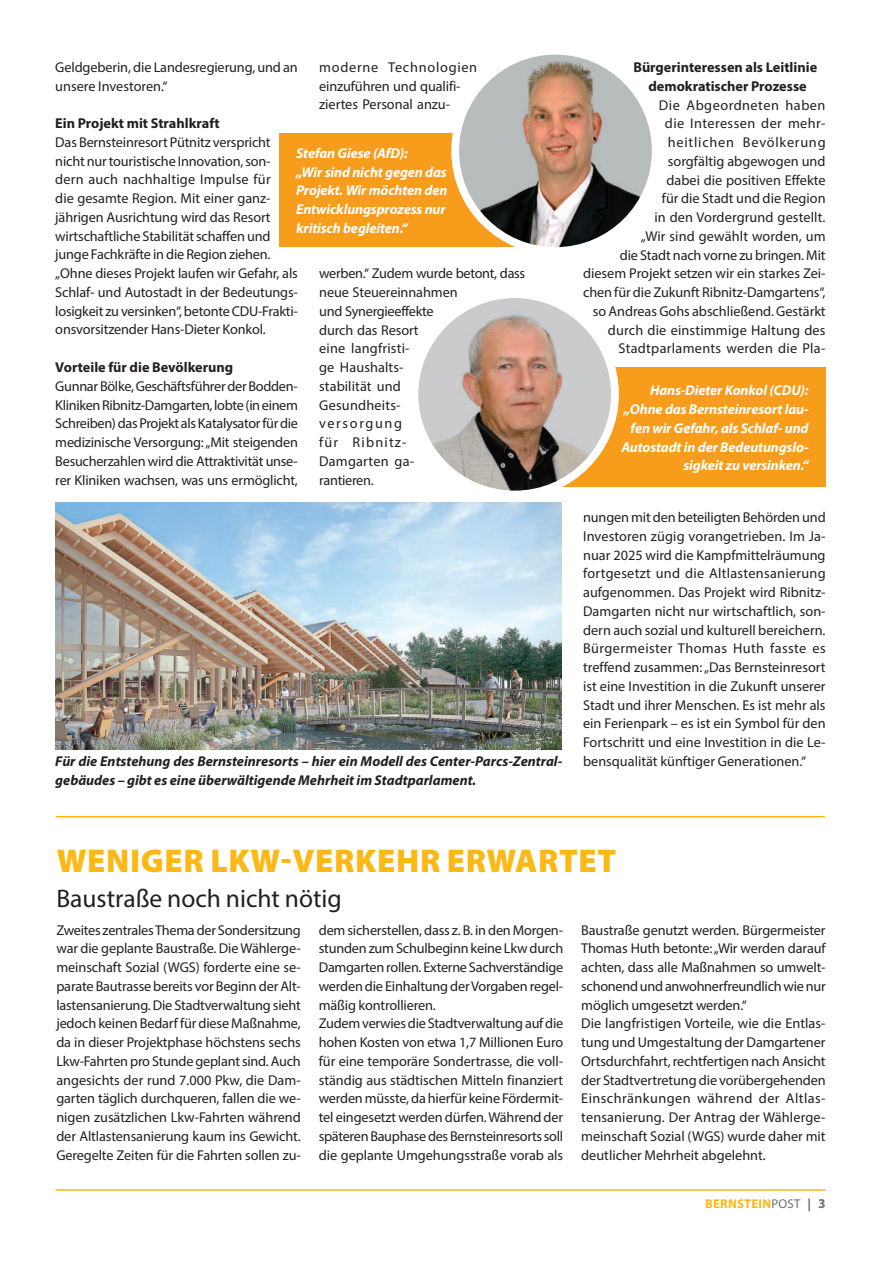
<style>
.page{position:relative;width:881px;height:1263px;background:#fff}
.page>*{position:absolute;margin:0;border:0;box-sizing:border-box;transform-origin:0 0}
.t1{font:900 33px "Myriad Pro";letter-spacing:.02em;color:#fcb814}
.t2{font:25.5px "Myriad Pro";color:#231f20}
.t3{font:14.25px/18.8px "Myriad Pro";letter-spacing:-.01em;color:#231f20}
.t4{font:italic 700 14.25px/18.8px "Myriad Pro";letter-spacing:-.01em;color:#fff}
.t5{font:italic 700 14.25px/18.8px "Myriad Pro";color:#231f20}
.t6{font:700 14.25px/18.8px "Myriad Pro";color:#231f20;text-align:center}
.t7{font:700 12.75px "Myriad Pro";letter-spacing:.02em;color:#fcb814}
.s1{font-weight:400;color:#6d6e71}
.s2{color:#6d6e71}
.s3{font-size:13.5px;color:#6d6e71}
</style>
<div class="page">
<hr style="left:55px;top:1189px;width:770px;height:2px;background:#fcb814">
<div style="left:279px;top:134px;width:242px;height:113px;background:#f89c1c"></div>
<img style="left:456px;top:56px;width:194px;height:191px">
<div style="left:451px;top:47px;width:208px;height:208px;border:8px solid #fff;border-radius:50%"></div>
<hr style="left:56px;top:816px;width:768px;height:1px;background:#fcb814">
<img style="left:55px;top:502px;width:506px;height:247px">
<div style="left:548px;top:368px;width:277px;height:119px;background:#f89c1c"></div>
<img style="left:414px;top:294px;width:200px;height:200px;border-radius:100px">
<div style="left:410px;top:290px;width:208px;height:208px;border:8px solid #fff;border-radius:50%"></div>
<p class="t3" style="left:55px;top:58px;width:244px">Geldgeberin, die Landesregierung, und an unsere Investoren.“</p>
<p class="t6" style="left:55px;top:115px;width:166px">Ein Projekt mit Strahlkraft</p>
<p class="t3" style="left:55px;top:133px;width:244px">Das Bernsteinresort Pütnitz verspricht nicht nur touristische Innovation, son&shy;dern auch nachhaltige Impulse für<br>die gesamte Region. Mit einer ganz&shy;jährigen Ausrichtung wird das Resort wirtschaftliche Stabilität schaffen und junge Fachkräfte in die Region ziehen. „Ohne dieses Projekt laufen wir Gefahr, als Schlaf- und Autostadt in der Bedeutungs&shy;losigkeit zu versinken“, betonte CDU-Frakti&shy;onsvorsitzender Hans-Dieter Konkol.</p>
<p class="t6" style="left:55px;top:358px;width:179px">Vorteile für die Bevölkerung</p>
<p class="t3" style="left:55px;top:377px;width:244px;text-align:justify">Gunnar Bölke, Geschäftsführer der Bodden-Kliniken Ribnitz-Damgarten, lobte (in einem Schreiben) das Projekt als Katalysator für die medizinische Versorgung: „Mit steigenden Besucherzahlen wird die Attraktivität unse&shy;rer Kliniken wachsen, was uns ermöglicht,</p>
<p class="t3" style="left:319px;top:59px;width:159px">moderne Technologien einzuführen und qualifi&shy;ziertes Personal anzu-</p>
<p class="t4" style="left:296px;top:145px;width:153px">Stefan Giese (AfD):<br>„Wir sind nicht gegen das<br>Projekt. Wir möchten den<br>Entwicklungsprozess nur kritisch begleiten.“</p>
<p class="t3" style="left:319px;top:265px;width:207px">werben.“ Zudem wurde betont, dass neue Steuereinnahmen<br>und Synergieeffekte<br>durch das Resort<br>eine langfristi-<br>ge Haushalts-<br>stabilität und<br>Gesundheits-<br>versorgung<br>für Ribnitz-<br>Damgarten ga-<br>rantieren.</p>
<p class="t5" style="left:55px;top:753px;width:508px">Für die Entstehung des Bernsteinresorts – hier ein Modell des Center-Parcs-Zentral&shy;gebäudes – gibt es eine überwältigende Mehrheit im Stadtparlament.</p>
<p class="t6" style="left:633px;top:58px;width:185px">Bürgerinteressen als Leitlinie demokratischer Prozesse</p>
<p class="t3" style="left:583px;top:96px;width:244px;text-align:right">Die Abgeordneten haben<br>die Interessen der mehr-<br>heitlichen Bevölkerung<br>sorgfältig abgewogen und<br>dabei die positiven Effekte<br>für die Stadt und die Region<br>in den Vordergrund gestellt.<br>„Wir sind gewählt worden, um<br>die Stadt nach vorne zu bringen. Mit diesem Projekt setzen wir ein starkes Zei&shy;chen für die Zukunft Ribnitz-Damgartens“, so Andreas Gohs abschließend. Gestärkt durch die einstimmige Haltung des<br>Stadtparlaments werden die Pla-</p>
<p class="t4" style="left:621px;top:382px;width:189px;text-align:right">Hans-Dieter Konkol (CDU): „Ohne das Bernsteinresort lau&shy;fen wir Gefahr, als Schlaf- und<br>Autostadt in der Bedeutungslo&shy;sigkeit zu versinken.“</p>
<p class="t3" style="left:583px;top:509px;width:244px;text-align:justify">nungen mit den beteiligten Behörden und Investoren zügig vorangetrieben. Im Ja&shy;nuar 2025 wird die Kampfmittelräumung fortgesetzt und die Altlastensanierung aufgenommen. Das Projekt wird Ribnitz-Damgarten nicht nur wirtschaftlich, son&shy;dern auch sozial und kulturell bereichern.<br>Bürgermeister Thomas Huth fasste es treffend zusammen: „Das Bernsteinresort ist eine Investition in die Zukunft unserer Stadt und ihrer Menschen. Es ist mehr als ein Ferienpark – es ist ein Symbol für den Fortschritt und eine Investition in die Le&shy;bensqualität künftiger Generationen.“</p>
<h1 class="t1" style="left:57px;top:844px;width:561px">WENIGER LKW-VERKEHR ERWARTET</h1>
<h2 class="t2" style="left:56px;top:886px;width:287px">Baustraße noch nicht nötig</h2>
<p class="t3" style="left:56px;top:921px;width:246px;text-align:justify">Zweites zentrales Thema der Sondersitzung war die geplante Baustraße. Die Wählerge&shy;meinschaft Sozial (WGS) forderte eine se&shy;parate Bautrasse bereits vor Beginn der Alt&shy;lastensanierung. Die Stadtverwaltung sieht jedoch keinen Bedarf für diese Maßnahme, da in dieser Projektphase höchstens sechs Lkw-Fahrten pro Stunde geplant sind. Auch angesichts der rund 7.000 Pkw, die Dam&shy;garten täglich durchqueren, fallen die we&shy;nigen zusätzlichen Lkw-Fahrten während der Altlastensanierung kaum ins Gewicht.<br>Geregelte Zeiten für die Fahrten sollen zu-</p>
<p class="t3" style="left:319px;top:921px;width:246px">dem sicherstellen, dass z. B. in den Morgen&shy;stunden zum Schulbeginn keine Lkw durch Damgarten rollen. Externe Sachverständige werden die Einhaltung der Vorgaben regel&shy;mäßig kontrollieren.<br>Zudem verwies die Stadtverwaltung auf die hohen Kosten von etwa 1,7 Millionen Euro für eine temporäre Sondertrasse, die voll&shy;ständig aus städtischen Mitteln finanziert werden müsste, da hierfür keine Fördermit&shy;tel eingesetzt werden dürfen. Während der späteren Bauphase des Bernsteinresorts soll die geplante Umgehungsstraße vorab als</p>
<p class="t3" style="left:581px;top:921px;width:246px">Baustraße genutzt werden. Bürgermeister Thomas Huth betonte: „Wir werden darauf achten, dass alle Maßnahmen so umwelt&shy;schonend und anwohnerfreundlich wie nur möglich umgesetzt werden.“<br>Die langfristigen Vorteile, wie die Entlas&shy;tung und Umgestaltung der Damgartener Ortsdurchfahrt, rechtfertigen nach Ansicht der Stadtvertretung die vorübergehenden Einschränkungen während der Altlas&shy;tensanierung. Der Antrag der Wählerge&shy;meinschaft Sozial (WGS) wurde daher mit deutlicher Mehrheit abgelehnt.</p>
<p class="t7" style="left:705px;top:1197px;width:122px">BERNSTEIN<span class="s1">POST</span> <span class="s2">|</span> <span class="s3">3</span></p>
</div>
